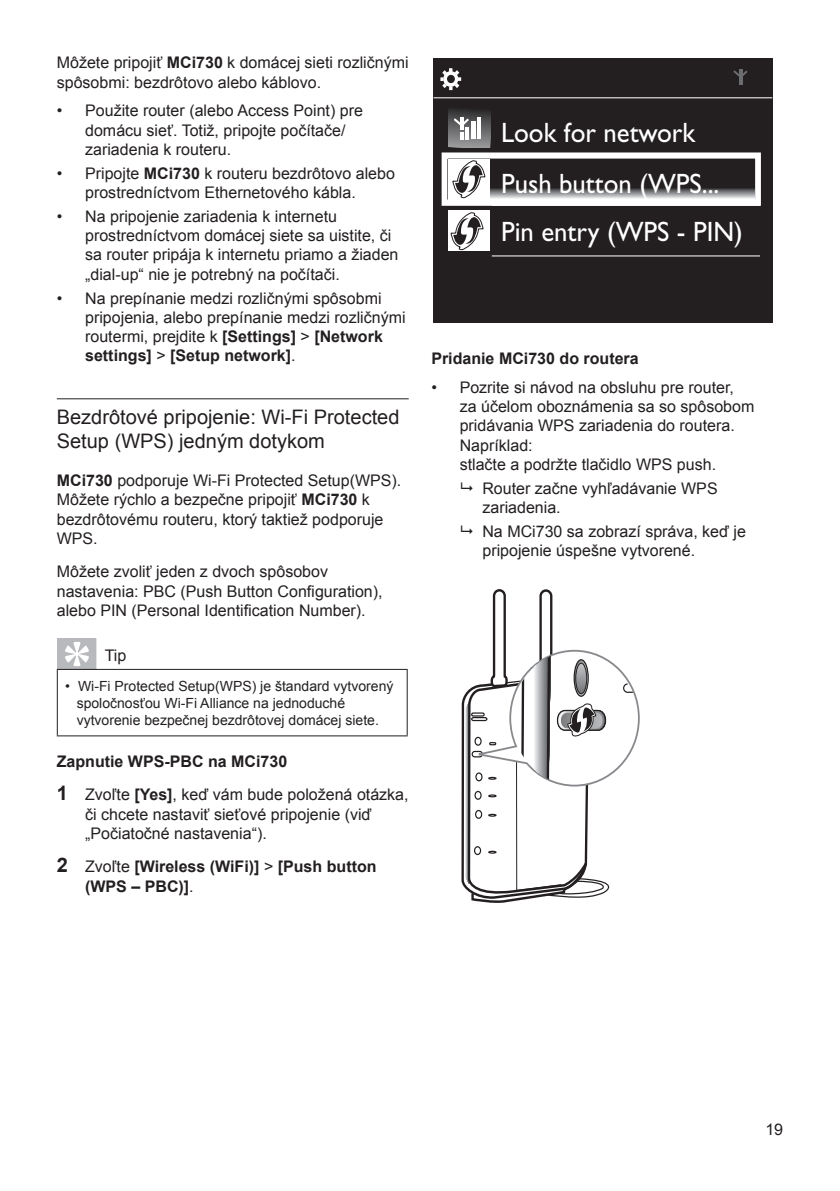
<style>
.page{position:relative;width:840px;height:1191px;background:#fff}
.page>*{position:absolute;margin:0;border:0;box-sizing:border-box;transform-origin:0 0}
.t1{font:28px/50.8px "Gill Sans";color:#fff;scale:.95 1}
.t2{font:20px/24px "Arial";color:#231f20}
.t3{font:16px/19.2px "Arial";color:#231f20}
.t4{font:700 16px/19.2px "Arial";color:#231f20}
.t5{font:14px/16.8px "Arial";color:#231f20}
.s1{font-weight:700}
.s2{font-weight:700;font-size:20px}
.s3{font-size:20px}
.s4{font-weight:400}
</style>
<div class="page">
<hr style="left:57px;top:398px;width:351px;height:1px;background:#231f20">
<div style="left:57px;top:638px;width:39px;height:31px;background:#b8b9bc"></div>
<svg style="left:65px;top:642px;width:24px;height:24px"></svg>
<hr style="left:57px;top:669px;width:350px;height:1px;background:#231f20">
<hr style="left:57px;top:670px;width:1px;height:65px;background:#231f20">
<hr style="left:406px;top:670px;width:1px;height:65px;background:#231f20">
<hr style="left:57px;top:735px;width:350px;height:1px;background:#231f20">
<div style="left:433px;top:58px;width:339px;height:265px;background:#231f20"></div>
<hr style="left:490px;top:198px;width:264px;height:2px;background:#fff">
<hr style="left:490px;top:193px;width:264px;height:1px;background:#929497">
<svg style="left:440px;top:68px;width:21px;height:22px"></svg>
<svg style="left:739px;top:77px;width:3px;height:8px"></svg>
<hr style="left:433px;top:97px;width:338px;height:1px;background:#fff">
<hr style="left:491px;top:255px;width:268px;height:1px;background:#fff">
<svg style="left:733px;top:70px;width:14px;height:7px"></svg>
<div style="left:441px;top:153px;width:319px;height:53px;border:6px solid #fff"></div>
<div style="left:447px;top:211px;width:42px;height:40px;background:#fff"></div>
<svg style="left:448px;top:109px;width:42px;height:90px;background:#a6a5a6"></svg>
<svg style="left:450px;top:212px;width:33px;height:39px"></svg>
<svg style="left:461px;top:589px;width:179px;height:314px"></svg>
<p class="t3" style="left:57px;top:53px;width:353px">Môžete pripojiť <span class="s1">MCi730</span> k domácej sieti rozličnými spôsobmi: bezdrôtovo alebo káblovo.</p>
<p class="t3" style="left:85px;top:101px;width:279px;text-indent:-28px">• Použite router (alebo Access Point) pre domácu sieť. Totiž, pripojte počítače/ zariadenia k routeru.</p>
<p class="t3" style="left:85px;top:164px;width:311px;text-indent:-28px">• Pripojte <span class="s1">MCi730</span> k routeru bezdrôtovo alebo prostredníctvom Ethernetového kábla.</p>
<p class="t3" style="left:85px;top:207px;width:315px;text-indent:-28px">• Na pripojenie zariadenia k internetu prostredníctvom domácej siete sa uistite, či sa router pripája k internetu priamo a žiaden „dial-up“ nie je potrebný na počítači.</p>
<p class="t3" style="left:85px;top:288px;width:322px;text-indent:-28px">• Na prepínanie medzi rozličnými spôsobmi pripojenia, alebo prepínanie medzi rozličnými routermi, prejdite k <span class="s1">[Settings]</span> &gt; <span class="s1">[Network settings]</span> &gt; <span class="s1">[Setup network]</span>.</p>
<p class="t2" style="left:57px;top:405px;width:344px">Bezdrôtové pripojenie: Wi-Fi Protected<br>Setup (WPS) jedným dotykom</p>
<p class="t3" style="left:57px;top:471px;width:346px"><span class="s1">MCi730</span> podporuje Wi-Fi Protected Setup(WPS).<br>Môžete rýchlo a bezpečne pripojiť <span class="s1">MCi730</span> k bezdrôtovému routeru, ktorý taktiež podporuje WPS.</p>
<p class="t3" style="left:57px;top:562px;width:327px">Môžete zvoliť jeden z dvoch spôsobov nastavenia: PBC (Push Button Configuration), alebo PIN (Personal Identification Number).</p>
<p class="t3" style="left:105px;top:646px;width:23px">Tip</p>
<p class="t5" style="left:77px;top:678px;width:318px;text-indent:-11px">• Wi-Fi Protected Setup(WPS) je štandard vytvorený spoločnosťou Wi-Fi Alliance na jednoduché vytvorenie bezpečnej bezdrôtovej domácej siete.</p>
<p class="t3" style="left:57px;top:744px;width:353px;line-height:33.6px"><span class="s1">Zapnutie WPS-PBC na MCi730<br></span><span class="s2">1</span> Zvoľte <span class="s1">[Yes]</span>, keď vám bude položená otázka,</p>
<p class="t3" style="left:85px;top:804px;width:287px">či chcete nastaviť sieťové pripojenie (viď „Počiatočné nastavenia“).</p>
<p class="t4" style="left:85px;top:857px;width:293px;text-indent:-28px"><span class="s3">2</span> <span class="s4">Zvoľte</span> [Wireless (WiFi)] <span class="s4">&gt;</span> [Push button (WPS – PBC)]<span class="s4">.</span></p>
<h1 class="t1" style="left:501px;top:107px;width:231px">Look for network<br>Push button (WPS...</h1>
<h1 class="t1" style="left:501px;top:206px;width:256px">Pin entry (WPS - PIN)</h1>
<p class="t4" style="left:431px;top:349px;width:209px">Pridanie MCi730 do routera</p>
<p class="t3" style="left:459px;top:378px;width:296px;text-indent:-28px">• Pozrite si návod na obsluhu pre router, za účelom oboznámenia sa so spôsobom pridávania WPS zariadenia do routera.<br>Napríklad:<br>stlačte a podržte tlačidlo WPS push.</p>
<p class="t3" style="left:482px;top:479px;width:236px">Router začne vyhľadávanie WPS zariadenia.</p>
<p class="t3" style="left:482px;top:522px;width:265px">Na MCi730 sa zobrazí správa, keď je pripojenie úspešne vytvorené.</p>
<p class="t3" style="left:765px;top:1119px;width:19px">19</p>
</div>
